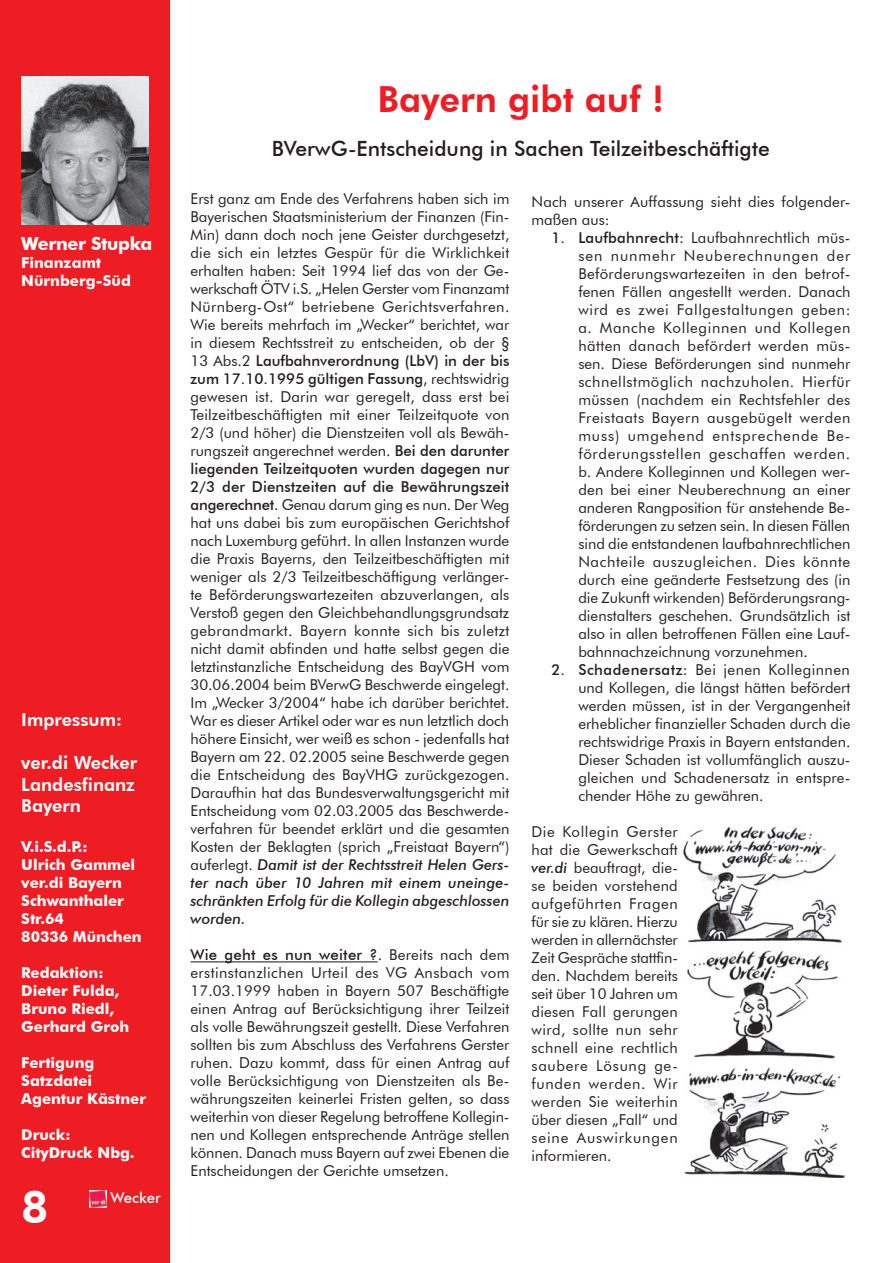
<style>
.page{position:relative;width:893px;height:1263px;background:#fff}
.page>*{position:absolute;margin:0;border:0;box-sizing:border-box;transform-origin:0 0}
.t1{font:800 45px "Futura BT";color:#fff}
.Überschrift{font:800 36px "Futura BT";color:#ee1d23}
.t2{font:500 21px "Futura BT";color:#231f20}
.t3{font:800 18px "Futura BT";color:#fff}
.Bildunter{font:700 18px "Futura BT";letter-spacing:-.02em;color:#fff}
.t4{font:15px/18px "Futura BT";color:#231f20;text-align:justify}
.Bildunter-2{font:700 15px/18px "Futura BT";color:#fff}
.t5{font:500 15px "Futura BT";color:#fff}
.s1{font-weight:500}
.s2{font-weight:500;font-style:italic}
</style>
<div class="page">
<div style="left:0;top:0;width:170px;height:1263px;background:#ee1d23"></div>
<img style="left:89px;top:1190px;width:17px;height:18px">
<img style="left:21px;top:77px;width:128px;height:148px">
<hr style="left:190px;top:961px;width:188px;height:1px;background:#231f20">
<img style="left:683px;top:826px;width:162px;height:351px">
<p class="Bildunter" style="left:21px;top:232px;width:133px">Werner Stupka</p>
<p class="Bildunter-2" style="left:21px;top:253px;width:81px">Finanzamt</p>
<p class="Bildunter-2" style="left:21px;top:271px;width:111px">Nürnberg-Süd</p>
<p class="t3" style="left:21px;top:709px;width:102px">Impressum:</p>
<p class="t3" style="left:21px;top:752px;width:117px">ver.di Wecker</p>
<p class="t3" style="left:21px;top:773px;width:115px">Landesfinanz</p>
<p class="t3" style="left:21px;top:795px;width:61px">Bayern</p>
<p class="Bildunter-2" style="left:21px;top:837px;width:68px">V.i.S.d.P.:</p>
<p class="Bildunter-2" style="left:21px;top:855px;width:115px">Ulrich Gammel</p>
<p class="Bildunter-2" style="left:21px;top:873px;width:102px">ver.di Bayern</p>
<p class="Bildunter-2" style="left:21px;top:891px;width:104px">Schwanthaler<br>Str.64</p>
<p class="Bildunter-2" style="left:21px;top:927px;width:122px">80336 München</p>
<p class="Bildunter-2" style="left:21px;top:963px;width:99px">Redaktion:<br>Dieter Fulda,</p>
<p class="Bildunter-2" style="left:21px;top:999px;width:94px">Bruno Riedl,</p>
<p class="Bildunter-2" style="left:21px;top:1017px;width:109px">Gerhard Groh</p>
<p class="Bildunter-2" style="left:21px;top:1053px;width:126px">Fertigung<br>Satzdatei<br>Agentur Kästner</p>
<p class="Bildunter-2" style="left:21px;top:1125px;width:51px">Druck:</p>
<p class="Bildunter-2" style="left:21px;top:1143px;width:115px">CityDruck Nbg.</p>
<p class="t1" style="left:21px;top:1179px;width:29px">8</p>
<p class="t5" style="left:111px;top:1188px;width:52px">Wecker</p>
<p class="Überschrift" style="left:378px;top:78px;width:288px">Bayern gibt auf !</p>
<p class="t2" style="left:272px;top:135px;width:499px">BVerwG-Entscheidung in Sachen Teilzeitbeschäftigte</p>
<p class="t4" style="left:190px;top:190px;width:321px">Erst ganz am Ende des Verfahrens haben sich im Bayerischen Staatsministerium der Finanzen (Fin-Min) dann doch noch jene Geister durchgesetzt, die sich ein letztes Gespür für die Wirklichkeit erhalten haben: Seit 1994 lief das von der Ge&shy;werkschaft ÖTV i.S. „Helen Gerster vom Finanzamt Nürnberg-Ost“ betriebene Gerichtsverfahren.<br>Wie bereits mehrfach im „Wecker“ berichtet, war in diesem Rechtsstreit zu entscheiden, ob der § 13 Abs.2 <span class="s1">Laufbahnverordnung (LbV) in der bis zum 17.10.1995 gültigen Fassung</span>, rechtswidrig gewesen ist. Darin war geregelt, dass erst bei Teilzeitbeschäftigten mit einer Teilzeitquote von 2/3 (und höher) die Dienstzeiten voll als Bewäh&shy;rungszeit angerechnet werden. <span class="s1">Bei den darunter liegenden Teilzeitquoten wurden dagegen nur 2/3 der Dienstzeiten auf die Bewährungszeit angerechnet.</span> Genau darum ging es nun. Der Weg hat uns dabei bis zum europäischen Gerichtshof nach Luxemburg geführt. In allen Instanzen wurde die Praxis Bayerns, den Teilzeitbeschäftigten mit weniger als 2/3 Teilzeitbeschäftigung verlänger&shy;te Beförderungswartezeiten abzuverlangen, als Verstoß gegen den Gleichbehandlungsgrundsatz gebrandmarkt. Bayern konnte sich bis zuletzt nicht damit abfinden und hatte selbst gegen die letztinstanzliche Entscheidung des BayVGH vom 30.06.2004 beim BVerwG Beschwerde eingelegt.<br>Im „Wecker 3/2004“ habe ich darüber berichtet.<br>War es dieser Artikel oder war es nun letztlich doch höhere Einsicht, wer weiß es schon - jedenfalls hat Bayern am 22. 02.2005 seine Beschwerde gegen die Entscheidung des BayVHG zurückgezogen.<br>Daraufhin hat das Bundesverwaltungsgericht mit Entscheidung vom 02.03.2005 das Beschwerde&shy;verfahren für beendet erklärt und die gesamten Kosten der Beklagten (sprich „Freistaat Bayern“) auferlegt. <span class="s2">Damit ist der Rechtsstreit Helen Gers&shy;ter nach über 10 Jahren mit einem uneinge&shy;schränkten Erfolg für die Kollegin abgeschlossen worden.</span></p>
<p class="t4" style="left:190px;top:946px;width:320px"><span class="s1">Wie geht es nun weiter ?</span>. Bereits nach dem erstinstanzlichen Urteil des VG Ansbach vom 17.03.1999 haben in Bayern 507 Beschäftigte einen Antrag auf Berücksichtigung ihrer Teilzeit als volle Bewährungszeit gestellt. Diese Verfahren sollten bis zum Abschluss des Verfahrens Gerster ruhen. Dazu kommt, dass für einen Antrag auf volle Berücksichtigung von Dienstzeiten als Be&shy;währungszeiten keinerlei Fristen gelten, so dass weiterhin von dieser Regelung betroffene Kollegin&shy;nen und Kollegen entsprechende Anträge stellen können. Danach muss Bayern auf zwei Ebenen die Entscheidungen der Gerichte umsetzen.</p>
<p class="t4" style="left:532px;top:193px;width:320px">Nach unserer Auffassung sieht dies folgender&shy;maßen aus:</p>
<p class="t4" style="left:578px;top:229px;width:274px;text-indent:-27px"><span class="s1">1. Laufbahnrecht:</span> Laufbahnrechtlich müs&shy;sen nunmehr Neuberechnungen der Beförderungswartezeiten in den betrof&shy;fenen Fällen angestellt werden. Danach wird es zwei Fallgestaltungen geben: a. Manche Kolleginnen und Kollegen hätten danach befördert werden müs&shy;sen. Diese Beförderungen sind nunmehr schnellstmöglich nachzuholen. Hierfür müssen (nachdem ein Rechtsfehler des Freistaats Bayern ausgebügelt werden muss) umgehend entsprechende Be&shy;förderungsstellen geschaffen werden. b. Andere Kolleginnen und Kollegen wer&shy;den bei einer Neuberechnung an einer anderen Rangposition für anstehende Be&shy;förderungen zu setzen sein. In diesen Fällen sind die entstandenen laufbahnrechtlichen Nachteile auszugleichen. Dies könnte durch eine geänderte Festsetzung des (in die Zukunft wirkenden) Beförderungsrang&shy;dienstalters geschehen. Grundsätzlich ist also in allen betroffenen Fällen eine Lauf&shy;bahnnachzeichnung vorzunehmen.</p>
<p class="t4" style="left:578px;top:661px;width:274px;text-indent:-27px"><span class="s1">2. Schadenersatz:</span> Bei jenen Kolleginnen und Kollegen, die längst hätten befördert werden müssen, ist in der Vergangenheit erheblicher finanzieller Schaden durch die rechtswidrige Praxis in Bayern entstanden.<br>Dieser Schaden ist vollumfänglich auszu&shy;gleichen und Schadenersatz in entspre&shy;chender Höhe zu gewähren.</p>
<p class="t4" style="left:532px;top:823px;width:148px">Die Kollegin Gerster hat die Gewerkschaft <span class="s2">ver.di</span> beauftragt, die&shy;se beiden vorstehend aufgeführten Fragen für sie zu klären. Hierzu werden in allernächster Zeit Gespräche stattfin&shy;den. Nachdem bereits seit über 10 Jahren um diesen Fall gerungen wird, sollte nun sehr schnell eine rechtlich saubere Lösung ge&shy;funden werden. Wir werden Sie weiterhin über diesen „Fall“ und seine Auswirkungen informieren.</p>
</div>
